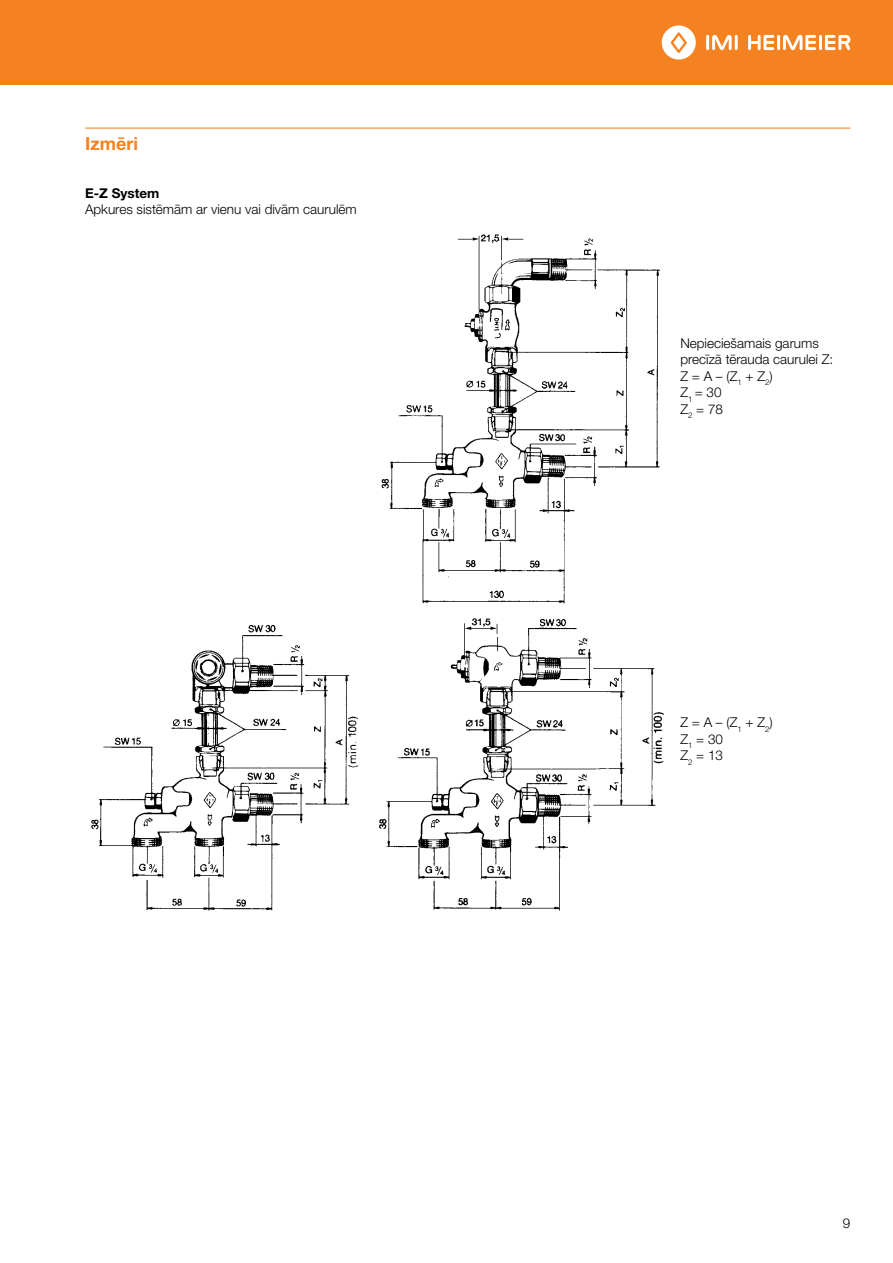
<style>
.page{position:relative;width:893px;height:1263px;background:#fff}
.page>*{position:absolute;margin:0;border:0;box-sizing:border-box;transform-origin:0 0}
.t1{font:700 18px "Helvetica Neue LTW1 G";color:#f58220}
.t2{font:300 13.5px/16.5px "Helvetica Neue LTW1 G";color:#000}
.t3{font:700 13.5px "Helvetica Neue LTW1 G";color:#000}
</style>
<div class="page">
<div style="left:0;top:0;width:893px;height:85px;background:#f58220"></div>
<hr style="left:706px;top:35px;width:3px;height:15px;background:#fff">
<hr style="left:735px;top:35px;width:3px;height:15px;background:#fff">
<svg style="left:712px;top:35px;width:20px;height:15px"></svg>
<svg style="left:662px;top:25px;width:34px;height:35px"></svg>
<hr style="left:777px;top:35px;width:3px;height:15px;background:#fff">
<svg style="left:748px;top:35px;width:26px;height:15px"></svg>
<hr style="left:819px;top:35px;width:3px;height:15px;background:#fff">
<svg style="left:783px;top:35px;width:33px;height:15px"></svg>
<svg style="left:825px;top:35px;width:25px;height:15px"></svg>
<hr style="left:85px;top:128px;width:765px;height:1px;background:#f58220">
<img style="left:381px;top:234px;width:279px;height:370px">
<img style="left:379px;top:618px;width:285px;height:293px">
<img style="left:91px;top:625px;width:268px;height:286px">
<h1 class="t1" style="left:85px;top:132px;width:54px">Izmēri</h1>
<p class="t3" style="left:85px;top:184px;width:76px">E-Z System</p>
<p class="t2" style="left:85px;top:201px;width:273px">Apkures sistēmām ar vienu vai divām caurulēm</p>
<p class="t2" style="left:680px;top:335px;width:154px">Nepieciešamais garums precīzā tērauda caurulei Z:<br>Z = A – (Z<sub>1</sub> + Z<sub>2</sub>)<br>Z<sub>1</sub> = 30<br>Z<sub>2</sub> = 78</p>
<p class="t2" style="left:680px;top:714px;width:94px">Z = A – (Z<sub>1</sub> + Z<sub>2</sub>)<br>Z<sub>1</sub> = 30<br>Z<sub>2</sub> = 13</p>
<p class="t2" style="left:843px;top:1215px;width:9px">9</p>
</div>
